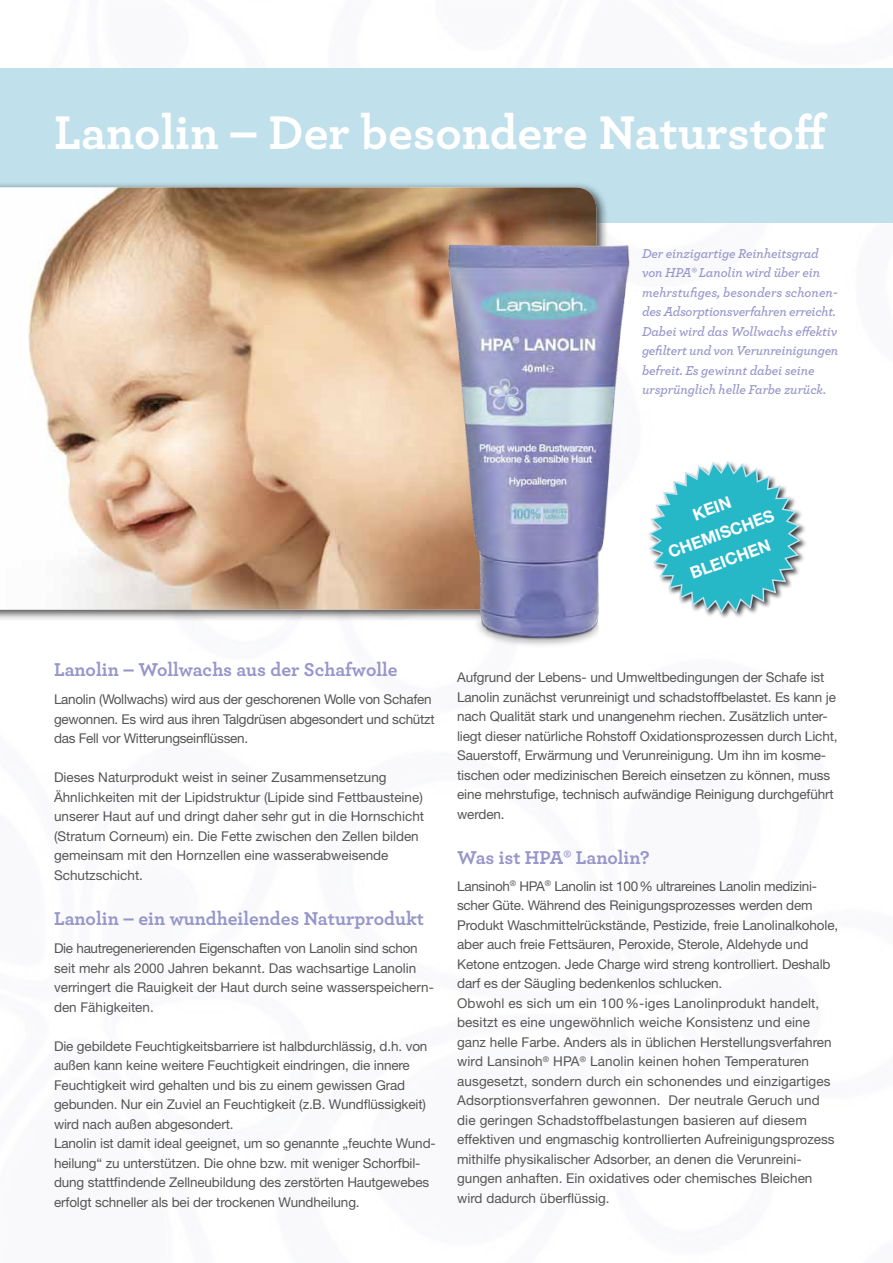
<style>
.page{position:relative;width:893px;height:1263px;background:#fff}
.page>*{position:absolute;margin:0;border:0;box-sizing:border-box;transform-origin:0 0}
.t1{font:700 49.5px "Archer";color:#fff}
.t2{font:700 19.5px "Archer";color:#9796ca}
.t3{font:700 16.5px/27px "Helvetica Neue LT Std";color:#fff;text-align:center}
.t4{font:13.5px/19.5px "Helvetica Neue LT Std";letter-spacing:-.01em;color:#565655}
.t5{font:italic 600 13.5px/19.5px "Archer";letter-spacing:-.01em;color:#9796ca}
</style>
<div class="page">
<div style="left:0;top:68px;width:893px;height:154px;background:#c0e0eb"></div>
<div style="left:0;top:182px;width:609px;height:440px;background:#000;opacity:.75"></div>
<img style="left:0;top:187px;width:596px;height:422px">
<img style="left:410px;top:227px;width:220px;height:419px">
<div style="left:648px;top:460px;width:160px;height:160px;background:#000;opacity:.75"></div>
<svg style="left:648px;top:460px;width:154px;height:160px"></svg>
<h1 class="t1" style="left:54px;top:93px;width:775px">Lanolin – Der besondere Naturstoff</h1>
<p class="t5" style="left:642px;top:242px;width:198px">Der einzigartige Reinheitsgrad von HPA® Lanolin wird über ein mehrstufiges, besonders schonen&shy;des Adsorptionsverfahren erreicht.<br>Dabei wird das Wollwachs effektiv gefiltert und von Verunreinigungen befreit. Es gewinnt dabei seine ursprünglich helle Farbe zurück.</p>
<p class="t3" style="left:655px;top:514px;width:113px;rotate:-20deg">kein chemisches<br>Bleichen</p>
<h2 class="t2" style="left:54px;top:654px;width:345px">Lanolin – Wollwachs aus der Schafwolle</h2>
<p class="t4" style="left:54px;top:690px;width:382px">Lanolin (Wollwachs) wird aus der geschorenen Wolle von Schafen gewonnen. Es wird aus ihren Talgdrüsen abgesondert und schützt das Fell vor Witterungseinflüssen.</p>
<p class="t4" style="left:54px;top:768px;width:372px">Dieses Naturprodukt weist in seiner Zusammensetzung Ähnlichkeiten mit der Lipidstruktur (Lipide sind Fettbausteine) unserer Haut auf und dringt daher sehr gut in die Hornschicht (Stratum Corneum) ein. Die Fette zwischen den Zellen bilden gemeinsam mit den Hornzellen eine wasserabweisende Schutzschicht.</p>
<h2 class="t2" style="left:54px;top:903px;width:372px">Lanolin – ein wundheilendes Naturprodukt</h2>
<p class="t4" style="left:54px;top:939px;width:382px">Die hautregenerierenden Eigenschaften von Lanolin sind schon seit mehr als 2000 Jahren bekannt. Das wachsartige Lanolin verringert die Rauigkeit der Haut durch seine wasserspeichern&shy;den Fähigkeiten.</p>
<p class="t4" style="left:54px;top:1036px;width:383px">Die gebildete Feuchtigkeitsbarriere ist halbdurchlässig, d.h. von außen kann keine weitere Feuchtigkeit eindringen, die innere Feuchtigkeit wird gehalten und bis zu einem gewissen Grad gebunden. Nur ein Zuviel an Feuchtigkeit (z.B. Wundflüssigkeit) wird nach außen abgesondert.<br>Lanolin ist damit ideal geeignet, um so genannte „feuchte Wund&shy;heilung“ zu unterstützen. Die ohne bzw. mit weniger Schorfbil&shy;dung stattfindende Zellneubildung des zerstörten Hautgewebes erfolgt schneller als bei der trockenen Wundheilung.</p>
<p class="t4" style="left:457px;top:667px;width:382px">Aufgrund der Lebens- und Umweltbedingungen der Schafe ist Lanolin zunächst verunreinigt und schadstoffbelastet. Es kann je nach Qualität stark und unangenehm riechen. Zusätzlich unter&shy;liegt dieser natürliche Rohstoff Oxidationsprozessen durch Licht, Sauerstoff, Erwärmung und Verunreinigung. Um ihn im kosme&shy;tischen oder medizinischen Bereich einsetzen zu können, muss eine mehrstufige, technisch aufwändige Reinigung durchgeführt werden.</p>
<h2 class="t2" style="left:457px;top:842px;width:194px">Was ist HPA® Lanolin?</h2>
<p class="t4" style="left:457px;top:876px;width:383px">Lansinoh<sup>®</sup> HPA<sup>®</sup> Lanolin ist 100% ultrareines Lanolin medizini&shy;scher Güte. Während des Reinigungsprozesses werden dem Produkt Waschmittelrückstände, Pestizide, freie Lanolinalkohole, aber auch freie Fettsäuren, Peroxide, Sterole, Aldehyde und Ketone entzogen. Jede Charge wird streng kontrolliert. Deshalb darf es der Säugling bedenkenlos schlucken.<br>Obwohl es sich um ein 100%-iges Lanolinprodukt handelt, besitzt es eine ungewöhnlich weiche Konsistenz und eine ganz helle Farbe. Anders als in üblichen Herstellungsverfahren wird Lansinoh<sup>®</sup> HPA<sup>®</sup> Lanolin keinen hohen Temperaturen ausgesetzt, sondern durch ein schonendes und einzigartiges Adsorptionsverfahren gewonnen. Der neutrale Geruch und die geringen Schadstoffbelastungen basieren auf diesem effektiven und engmaschig kontrollierten Aufreinigungsprozess mithilfe physikalischer Adsorber, an denen die Verunreini&shy;gungen anhaften. Ein oxidatives oder chemisches Bleichen wird dadurch überflüssig.</p>
</div>
